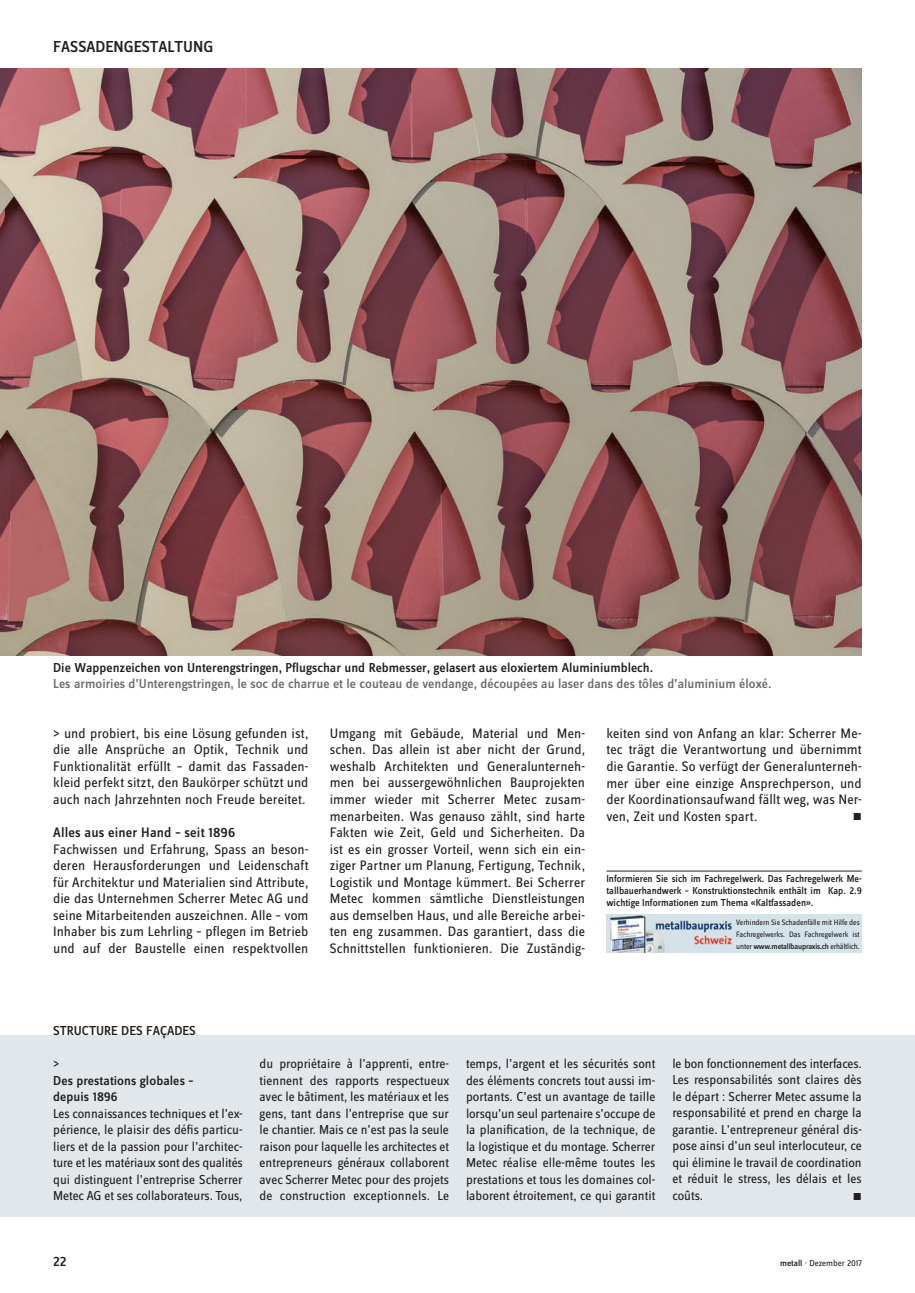
<style>
.page{position:relative;width:915px;height:1293px;background:#fff}
.page>*{position:absolute;margin:0;border:0;box-sizing:border-box;transform-origin:0 0}
.DE_rubrik_11{font:500 16.5px "Zine Sans Dis";color:#231f20}
.DE_Grundtext_o_EZ{font:14.25px/16.5px "Zine Sans Dis";letter-spacing:.005em;color:#231f20;text-align:justify}
.DE_Grundtext_o_EZ-2{font:500 14.25px "Zine Sans Dis";letter-spacing:.01em;color:#231f20}
.FR_Grundtext_ohne_EZ{font:13.5px/16.5px "Zine Sans Dis";color:#231f20;text-align:justify}
.DE_Legende_9__medium{font:500 13.5px "Zine Sans Dis";color:#6c6d70}
.DE_Legende_9__medium-2{font:500 13.5px "Zine Sans Dis";color:#231f20}
.FR_Grundtext_ohne_EZ-2{font:500 13.5px "Zine Sans Dis";letter-spacing:.005em;color:#231f20}
.FR_rubrik_9__med{font:500 13.5px "Zine Sans Dis";color:#231f20}
.DE_Legende_9__medium-3{font:500 10.5px/12px "Zine Sans Dis";color:#231f20;text-align:justify;scale:.95 1}
.DE_Grundtext_o_EZ-3{font:10.5px "Zine Sans Dis Regular Roman Exp";color:#231f20}
.FR_Grundtext_ohne_EZ-3{font:10.5px "Zine Sans Dis Regular Roman Exp";color:#231f20}
.t1{font:9px "Zine Sans Dis";color:#231f20}
.DE_Legende_9__medium-4{font:8.1px/12px "Zine Sans Dis";letter-spacing:-.01em;color:#231f20;text-align:justify}
.s1{font-weight:500}
</style>
<div class="page">
<div style="left:0;top:1035px;width:914px;height:181px;background:#e1e7ea"></div>
<img style="left:0;top:68px;width:861px;height:587px">
<hr style="left:606px;top:871px;width:255px;height:1px;background:#231f20">
<img style="left:606px;top:914px;width:127px;height:38px">
<div style="left:733px;top:914px;width:128px;height:38px;background:#d5e3ea"></div>
<p class="DE_rubrik_11" style="left:53px;top:39px;width:162px">FASSADENGESTALTUNG</p>
<p class="DE_Legende_9__medium-2" style="left:53px;top:661px;width:601px">Die Wappenzeichen von Unterengstringen, Pflugschar und Rebmesser, gelasert aus eloxiertem Aluminiumblech.</p>
<p class="DE_Legende_9__medium" style="left:53px;top:677px;width:719px">Les armoiries d’Unterengstringen, le soc de charrue et le couteau de vendange, découpées au laser dans des tôles d’aluminium éloxé.</p>
<p class="DE_Grundtext_o_EZ" style="left:53px;top:725px;width:257px">&gt; und probiert, bis eine Lösung gefunden ist, die alle Ansprüche an Optik, Technik und Funktionalität erfüllt – damit das Fassaden&shy;kleid perfekt sitzt, den Baukörper schützt und auch nach Jahrzehnten noch Freude bereitet.</p>
<p class="DE_Grundtext_o_EZ-2" style="left:53px;top:825px;width:184px">Alles aus einer Hand – seit 1896</p>
<p class="DE_Grundtext_o_EZ" style="left:53px;top:841px;width:257px">Fachwissen und Erfahrung, Spass an beson&shy;deren Herausforderungen und Leidenschaft für Architektur und Materialien sind Attribute, die das Unternehmen Scherrer Metec AG und seine Mitarbeitenden auszeichnen. Alle – vom Inhaber bis zum Lehrling – pflegen im Betrieb und auf der Baustelle einen respektvollen</p>
<p class="DE_Grundtext_o_EZ" style="left:330px;top:725px;width:257px">Umgang mit Gebäude, Material und Men&shy;schen. Das allein ist aber nicht der Grund, weshalb Architekten und Generalunterneh&shy;men bei aussergewöhnlichen Bauprojekten immer wieder mit Scherrer Metec zusam&shy;menarbeiten. Was genauso zählt, sind harte Fakten wie Zeit, Geld und Sicherheiten. Da ist es ein grosser Vorteil, wenn sich ein ein&shy;ziger Partner um Planung, Fertigung, Technik, Logistik und Montage kümmert. Bei Scherrer Metec kommen sämtliche Dienstleistungen aus demselben Haus, und alle Bereiche arbei&shy;ten eng zusammen. Das garantiert, dass die Schnittstellen funktionieren. Die Zuständig-</p>
<p class="DE_Grundtext_o_EZ" style="left:606px;top:725px;width:257px">keiten sind von Anfang an klar: Scherrer Me&shy;tec trägt die Verantwortung und übernimmt die Garantie. So verfügt der Generalunterneh&shy;mer über eine einzige Ansprechperson, und der Koordinationsaufwand fällt weg, was Ner&shy;ven, Zeit und Kosten spart.</p>
<p class="DE_Grundtext_o_EZ-3" style="left:852px;top:812px;width:11px">m</p>
<p class="DE_Legende_9__medium-3" style="left:606px;top:873px;width:270px">Informieren Sie sich im Fachregelwerk. Das Fachregelwerk Me&shy;tallbauerhandwerk – Konstruktionstechnik enthält im Kap. 2.9 wichtige Informationen zum Thema «Kaltfassaden».</p>
<p class="DE_Legende_9__medium-4" style="left:736px;top:916px;width:125px">Verhindern Sie Schadenfälle mit Hilfe des Fachregelwerks. Das Fachregelwerk ist unter <span class="s1">www.metallbaupraxis.ch</span> erhältlich.</p>
<p class="FR_rubrik_9__med" style="left:53px;top:1024px;width:144px">STRUCTURE DES FAÇADES</p>
<p class="FR_Grundtext_ohne_EZ" style="left:53px;top:1056px;width:8px">&gt;</p>
<p class="FR_Grundtext_ohne_EZ-2" style="left:53px;top:1073px;width:142px">Des prestations globales –</p>
<p class="FR_Grundtext_ohne_EZ-2" style="left:53px;top:1090px;width:66px">depuis 1896</p>
<p class="FR_Grundtext_ohne_EZ" style="left:53px;top:1105px;width:191px">Les connaissances techniques et l’ex&shy;périence, le plaisir des défis particu&shy;liers et de la passion pour l’architec&shy;ture et les matériaux sont des qualités qui distinguent l’entreprise Scherrer Metec AG et ses collaborateurs. Tous,</p>
<p class="FR_Grundtext_ohne_EZ" style="left:259px;top:1056px;width:191px">du propriétaire à l’apprenti, entre&shy;tiennent des rapports respectueux avec le bâtiment, les matériaux et les gens, tant dans l’entreprise que sur le chantier. Mais ce n’est pas la seule raison pour laquelle les architectes et entrepreneurs généraux collaborent avec Scherrer Metec pour des projets de construction exceptionnels. Le</p>
<p class="FR_Grundtext_ohne_EZ" style="left:466px;top:1056px;width:191px">temps, l’argent et les sécurités sont des éléments concrets tout aussi im&shy;portants. C’est un avantage de taille lorsqu’un seul partenaire s’occupe de la planification, de la technique, de la logistique et du montage. Scherrer Metec réalise elle-même toutes les prestations et tous les domaines col&shy;laborent étroitement, ce qui garantit</p>
<p class="FR_Grundtext_ohne_EZ" style="left:672px;top:1056px;width:191px">le bon fonctionnement des interfaces.<br>Les responsabilités sont claires dès le départ : Scherrer Metec assume la responsabilité et prend en charge la garantie. L’entrepreneur général dis&shy;pose ainsi d’un seul interlocuteur, ce qui élimine le travail de coordination et réduit le stress, les délais et les coûts.</p>
<p class="FR_Grundtext_ohne_EZ-3" style="left:852px;top:1191px;width:11px">m</p>
<p class="DE_Grundtext_o_EZ-2" style="left:53px;top:1254px;width:15px">22</p>
<p class="t1" style="left:779px;top:1259px;width:83px"><span class="s1">metall</span> · Dezember 2017</p>
</div>
